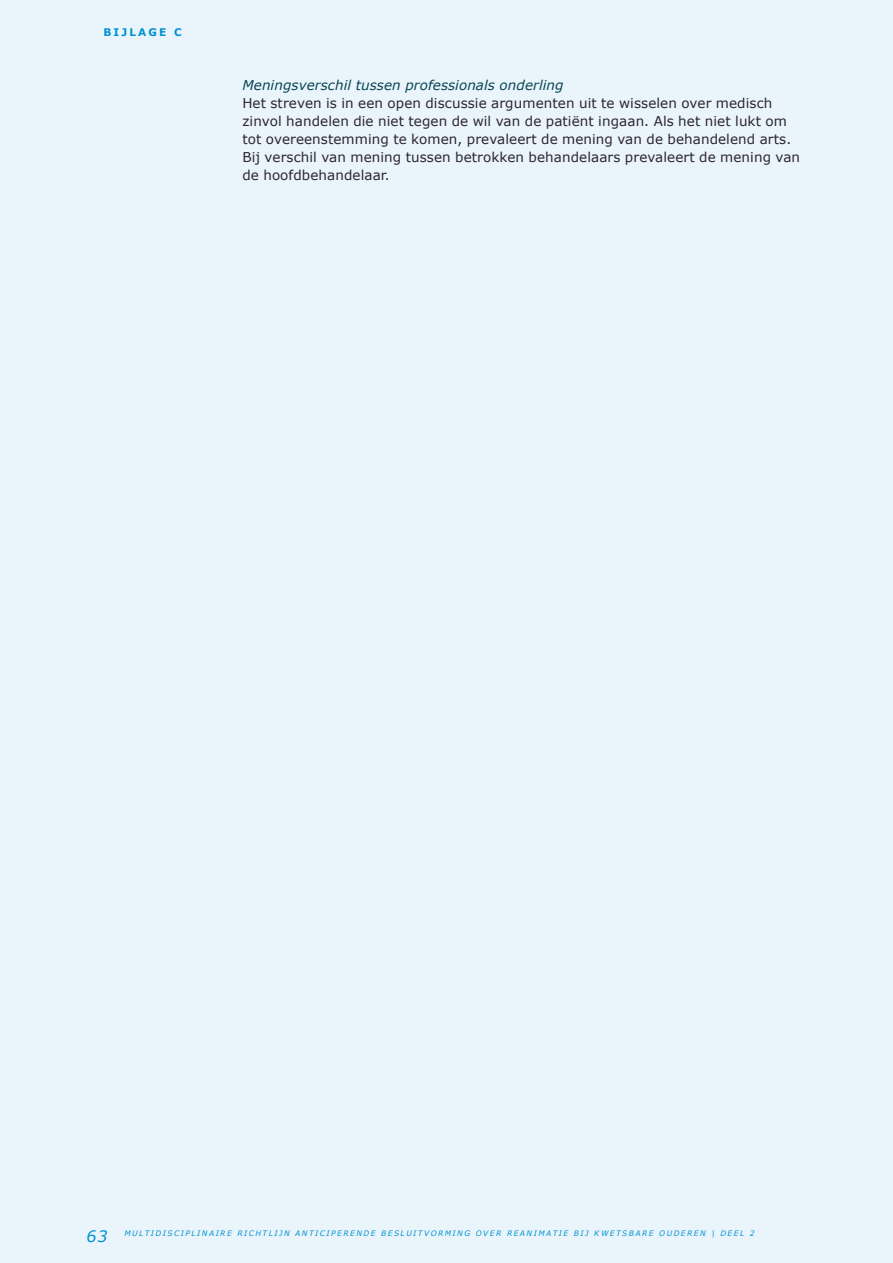
<style>
.page{position:relative;width:893px;height:1263px;background:#eaf5fb}
.page>*{position:absolute;margin:0;border:0;box-sizing:border-box;transform-origin:0 0}
.t1{font:13.5px/18px "Verdana";letter-spacing:.005em;color:#2c252f}
.t2{font:italic 13.5px "Verdana";letter-spacing:.005em;color:#0a4454}
.t3{font:700 10.5px "Verdana";color:#0091d3}
.t4{font:italic 7.5px "Verdana";letter-spacing:.2em;color:#0091d3}
.s1{font-size:15.75px}
</style>
<div class="page">
<p class="t3" style="left:104px;top:25px;width:10px">bijlage</p>
<p class="t3" style="left:174px;top:25px;width:9px">C</p>
<p class="t2" style="left:242px;top:76px;width:323px">MENINGSVERSCHIL TUSSEN PROFESSIONALS ONDERLING</p>
<p class="t1" style="left:242px;top:94px;width:559px">Het streven is in een open discussie argumenten uit te wisselen over medisch zinvol handelen die niet tegen de wil van de patiënt ingaan. Als het niet lukt om tot overeenstemming te komen, prevaleert de mening van de behandelend arts.<br>Bij verschil van mening tussen betrokken behandelaars prevaleert de mening van de hoofdbehandelaar.</p>
<p class="t4" style="left:87px;top:1228px;width:670px"><span class="s1">63</span> MULTIDISCIPLINAIRE RICHTLIJN ANTICIPERENDE BESLUITVORMING OVER REANIMATIE BIJ KWETSBARE OUDEREN | DEEL 2</p>
</div>
